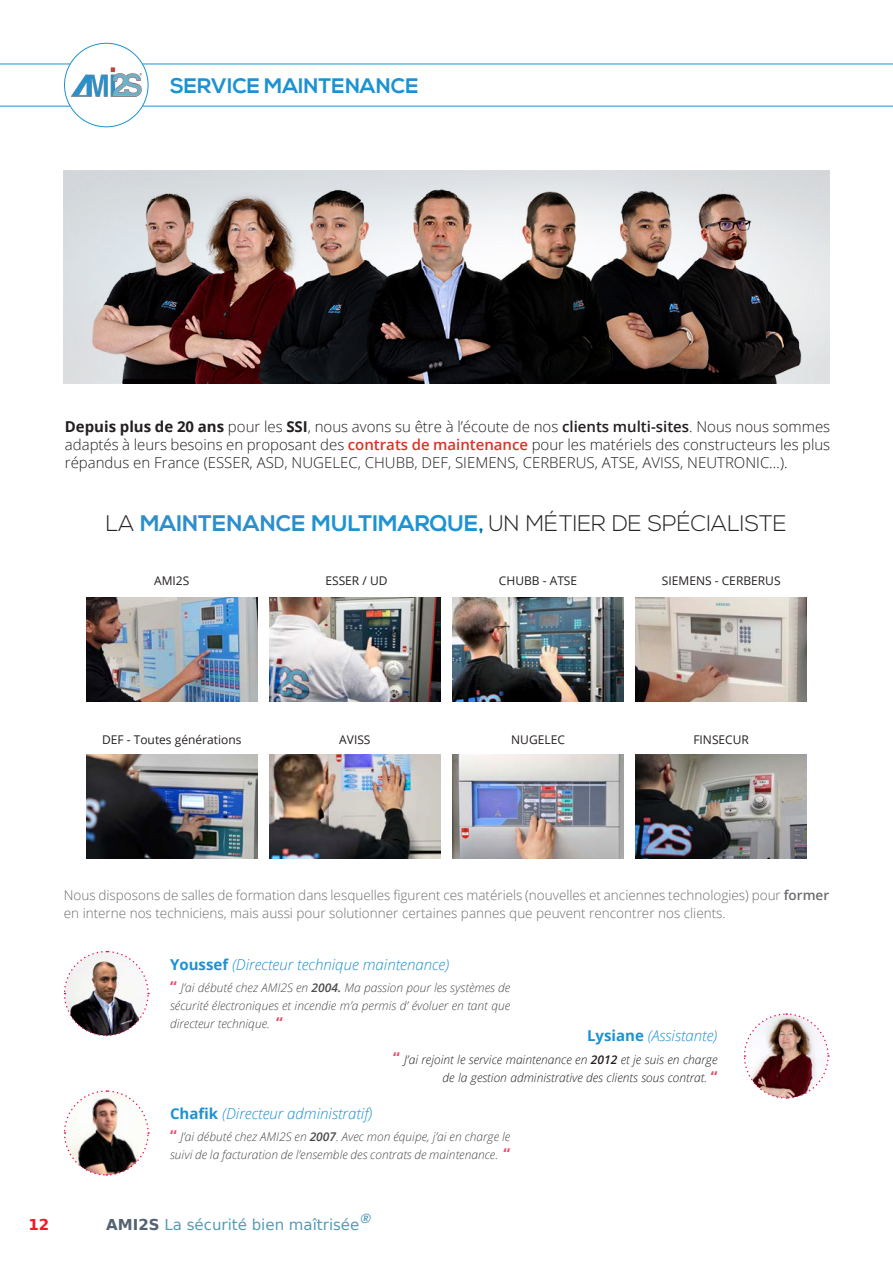
<style>
.page{position:relative;width:893px;height:1263px;background:#fff}
.page>*{position:absolute;margin:0;border:0;box-sizing:border-box;transform-origin:0 0}
.H1_Header{font:300 22.5px "Nexa";color:#262324}
.t1{font:700 21px "Nexa";color:#1d92d1}
.Paragraph_Text{font:300 15px/18px "Open Sans";color:#231f20;text-align:justify}
.Italic__poste{font:italic 300 15px "Open Sans";color:#1d92d1}
.t2{font:15px "DejaVu Sans";color:#549cb6}
.t3{font:700 15px "DejaVu Sans";color:#ee1d23}
.Paragraph_Text-2{font:300 13.5px/18px "Open Sans";color:#6c6d70}
.t4{font:italic 600 13.05px "Open Sans";color:#549cb6}
.Paragraphe_texte_bul{font:italic 300 12px/18px "Open Sans";color:#4b4c4d;text-align:justify}
.Body_paragraph{font:italic 300 12px/18px "Open Sans";color:#231f20;text-align:right}
.t5{font:12px "Open Sans";color:#231f20}
.s1{font-weight:700}
.s2{font-weight:600}
.s3{font-weight:600;color:#d93429}
.s4{font-weight:700;color:#2c8fcb}
.s5{font-weight:700;color:#1e93d2}
.s6{font-weight:700;color:#0070b1}
.s7{font-weight:700;font-style:normal}
.s8{font-weight:700;font-style:normal;font-size:15px;color:#ec4c6e}
.s9{font-weight:700;color:#556272}
</style>
<div class="page">
<svg style="left:0;top:64px;width:893px;height:42px"></svg>
<div style="left:65px;top:43px;width:83px;height:84px;background:#fff;border-radius:50%"></div>
<img style="left:70px;top:67px;width:72px;height:30px">
<img style="left:64px;top:171px;width:765px;height:212px">
<img style="left:63px;top:950px;width:87px;height:87px">
<img style="left:63px;top:1090px;width:87px;height:86px">
<img style="left:743px;top:1013px;width:86px;height:86px">
<img style="left:86px;top:597px;width:171px;height:105px">
<img style="left:269px;top:597px;width:171px;height:105px">
<img style="left:452px;top:597px;width:172px;height:105px">
<img style="left:635px;top:597px;width:171px;height:105px">
<img style="left:86px;top:755px;width:171px;height:104px">
<img style="left:269px;top:755px;width:171px;height:104px">
<img style="left:452px;top:755px;width:172px;height:104px">
<img style="left:636px;top:755px;width:171px;height:104px">
<h2 class="t1" style="left:170px;top:74px;width:250px">SERVICE MAINTENANCE</h2>
<p class="Paragraph_Text" style="left:65px;top:417px;width:767px"><span class="s1">Depuis plus de 20 ans</span> pour les <span class="s1">SSI</span>, nous avons su être à l’écoute de nos <span class="s2">clients multi-sites</span>. Nous nous sommes adaptés à leurs besoins en proposant des <span class="s3">contrats de maintenance</span> pour les matériels des constructeurs les plus répandus en France (ESSER, ASD, NUGELEC, CHUBB, DEF, SIEMENS, CERBERUS, ATSE, AVISS, NEUTRONIC…).</p>
<p class="H1_Header" style="left:106px;top:510px;width:682px">LA <span class="s4">MAINTENANCE</span> <span class="s5">MULTIMARQUE</span><span class="s6">,</span> UN MÉTIER DE SPÉCIALISTE</p>
<p class="t5" style="left:154px;top:572px;width:37px">AMI2S</p>
<p class="t5" style="left:325px;top:572px;width:64px">ESSER / UD</p>
<p class="t5" style="left:499px;top:572px;width:80px">CHUBB - ATSE</p>
<p class="t5" style="left:662px;top:572px;width:120px">SIEMENS - CERBERUS</p>
<p class="t5" style="left:102px;top:731px;width:141px">DEF - Toutes générations</p>
<p class="t5" style="left:339px;top:731px;width:33px">AVISS</p>
<p class="t5" style="left:511px;top:731px;width:55px">NUGELEC</p>
<p class="t5" style="left:693px;top:731px;width:57px">FINSECUR</p>
<p class="Paragraph_Text-2" style="left:64px;top:886px;width:767px">Nous disposons de salles de formation dans lesquelles figurent ces matériels (nouvelles et anciennes technologies) pour <span class="s2">former </span>en interne nos techniciens, mais aussi pour solutionner certaines pannes que peuvent rencontrer nos clients.</p>
<p class="Italic__poste" style="left:170px;top:954px;width:281px"><span class="s7">Youssef</span> (Directeur technique maintenance)</p>
<p class="Paragraphe_texte_bul" style="left:170px;top:979px;width:342px"><span class="s8">“</span> J’ai débuté chez AMI2S en <span class="s2">2004.</span> Ma passion pour les systèmes de sécurité électroniques et incendie m’a permis d’ évoluer en tant que directeur technique. <span class="s8">“</span></p>
<p class="Italic__poste" style="left:587px;top:1025px;width:132px"><span class="s7">Lysiane</span> (Assistante)</p>
<p class="Body_paragraph" style="left:393px;top:1050px;width:326px"><span class="s8">“</span> J’ai rejoint le service maintenance en <span class="s2">2012</span> et je suis en charge de la gestion administrative des clients sous contrat. <span class="s8">“</span></p>
<p class="Italic__poste" style="left:170px;top:1103px;width:204px"><span class="s7">Chafik</span> (Directeur administratif)</p>
<p class="Paragraphe_texte_bul" style="left:170px;top:1127px;width:342px"><span class="s8">“</span> J’ai débuté chez AMI2S en <span class="s2">2007</span>. Avec mon équipe, j’ai en charge le suivi de la facturation de l’ensemble des contrats de maintenance. <span class="s8">“</span></p>
<p class="t4" style="left:359px;top:1209px;width:15px">®</p>
<p class="t3" style="left:28px;top:1212px;width:22px">12</p>
<p class="t2" style="left:106px;top:1213px;width:255px"><span class="s9">AMI2S</span> La sécurité bien maîtrisée</p>
</div>
